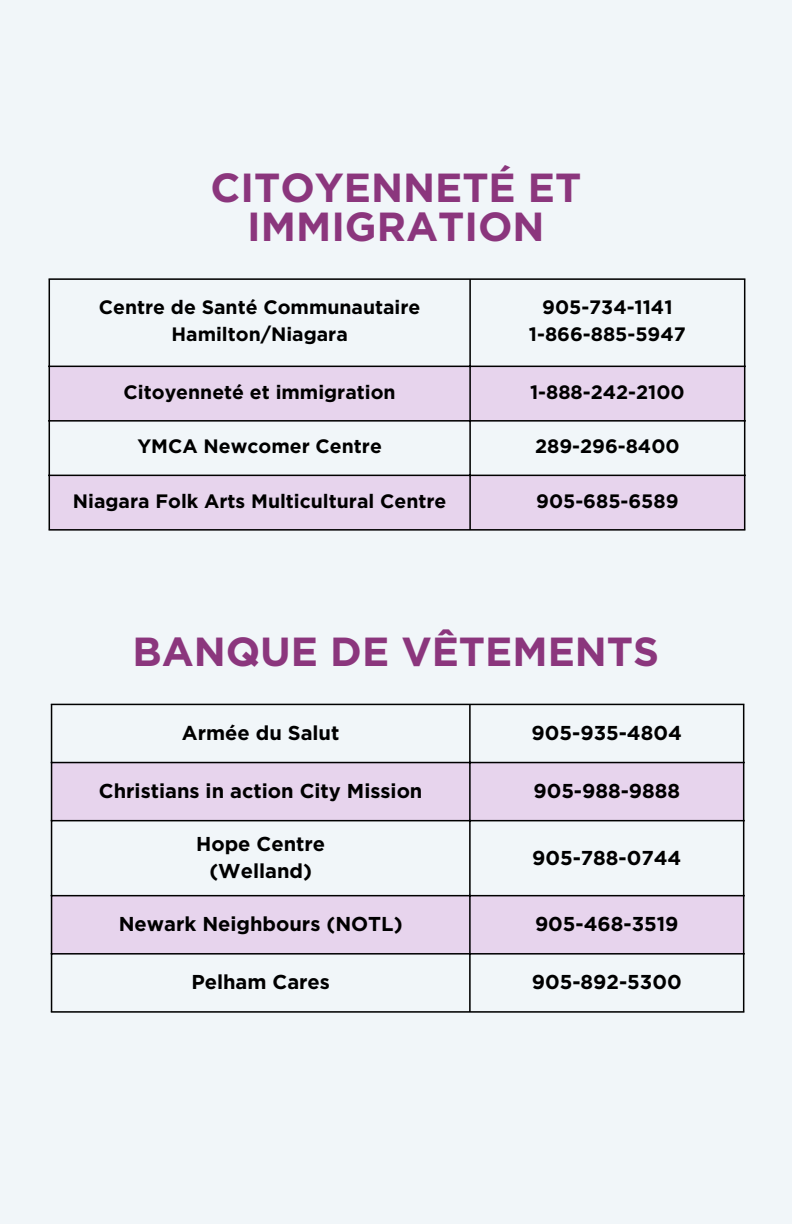
<style>
.page{position:relative;width:792px;height:1224px;background:#f1f6f9}
.page>*{position:absolute;margin:0;border:0;box-sizing:border-box;transform-origin:0 0}
.t1{font:700 40.6px/39px "Gotham";color:#8b367d;text-align:center}
.t2{font:700 20px/27px "Gotham";color:#000;text-align:center}
.t3{font:700 19.4px/27px "Gotham";color:#000;text-align:center}
</style>
<div class="page">
<svg style="left:50px;top:367px;width:694px;height:162px;fill:#e7d4ed"></svg>
<hr style="left:49px;top:280px;width:1px;height:249px;background:#000">
<hr style="left:469px;top:280px;width:2px;height:249px;background:#000">
<hr style="left:744px;top:280px;width:1px;height:249px;background:#000">
<hr style="left:49px;top:278px;width:696px;height:2px;background:#000">
<hr style="left:49px;top:366px;width:696px;height:1px;background:#000">
<hr style="left:49px;top:420px;width:696px;height:2px;background:#000">
<hr style="left:49px;top:475px;width:696px;height:1px;background:#000">
<hr style="left:49px;top:529px;width:696px;height:2px;background:#000">
<svg style="left:52px;top:705px;width:691px;height:57px"></svg>
<svg style="left:52px;top:763px;width:691px;height:190px;fill:#e7d4ed"></svg>
<hr style="left:51px;top:705px;width:1px;height:306px;background:#000">
<hr style="left:469px;top:705px;width:2px;height:306px;background:#000">
<hr style="left:743px;top:705px;width:1px;height:306px;background:#000">
<hr style="left:51px;top:704px;width:693px;height:1px;background:#000">
<hr style="left:51px;top:762px;width:693px;height:1px;background:#000">
<hr style="left:51px;top:820px;width:693px;height:1px;background:#000">
<hr style="left:51px;top:895px;width:693px;height:1px;background:#000">
<hr style="left:51px;top:953px;width:693px;height:2px;background:#000">
<hr style="left:51px;top:1011px;width:693px;height:2px;background:#000">
<h1 class="t1" style="left:210px;top:168px;width:372px">CITOYENNETÉ ET<br>IMMIGRATION</h1>
<p class="t3" style="left:99px;top:294px;width:323px">Centre de Santé Communautaire<br>Hamilton/Niagara</p>
<p class="t3" style="left:529px;top:294px;width:158px">905-734-1141<br>1-866-885-5947</p>
<p class="t3" style="left:124px;top:378px;width:274px">Citoyenneté et immigration</p>
<p class="t3" style="left:530px;top:378px;width:156px">1-888-242-2100</p>
<p class="t3" style="left:137px;top:433px;width:246px">YMCA Newcomer Centre</p>
<p class="t3" style="left:535px;top:433px;width:146px">289-296-8400</p>
<p class="t3" style="left:73px;top:487px;width:375px">Niagara Folk Arts Multicultural Centre</p>
<p class="t3" style="left:536px;top:487px;width:144px">905-685-6589</p>
<h1 class="t1" style="left:132px;top:632px;width:528px">BANQUE DE VÊTEMENTS</h1>
<p class="t2" style="left:182px;top:719px;width:159px">Armée du Salut</p>
<p class="t2" style="left:532px;top:719px;width:152px">905-935-4804</p>
<p class="t2" style="left:99px;top:777px;width:325px">Christians in action City Mission</p>
<p class="t2" style="left:533px;top:777px;width:148px">905-988-9888</p>
<p class="t2" style="left:196px;top:831px;width:131px">Hope Centre (Welland)</p>
<p class="t2" style="left:532px;top:844px;width:151px">905-788-0744</p>
<p class="t2" style="left:119px;top:910px;width:285px">Newark Neighbours (NOTL)</p>
<p class="t2" style="left:535px;top:910px;width:145px">905-468-3519</p>
<p class="t2" style="left:191px;top:968px;width:140px">Pelham Cares</p>
<p class="t2" style="left:532px;top:968px;width:151px">905-892-5300</p>
</div>
